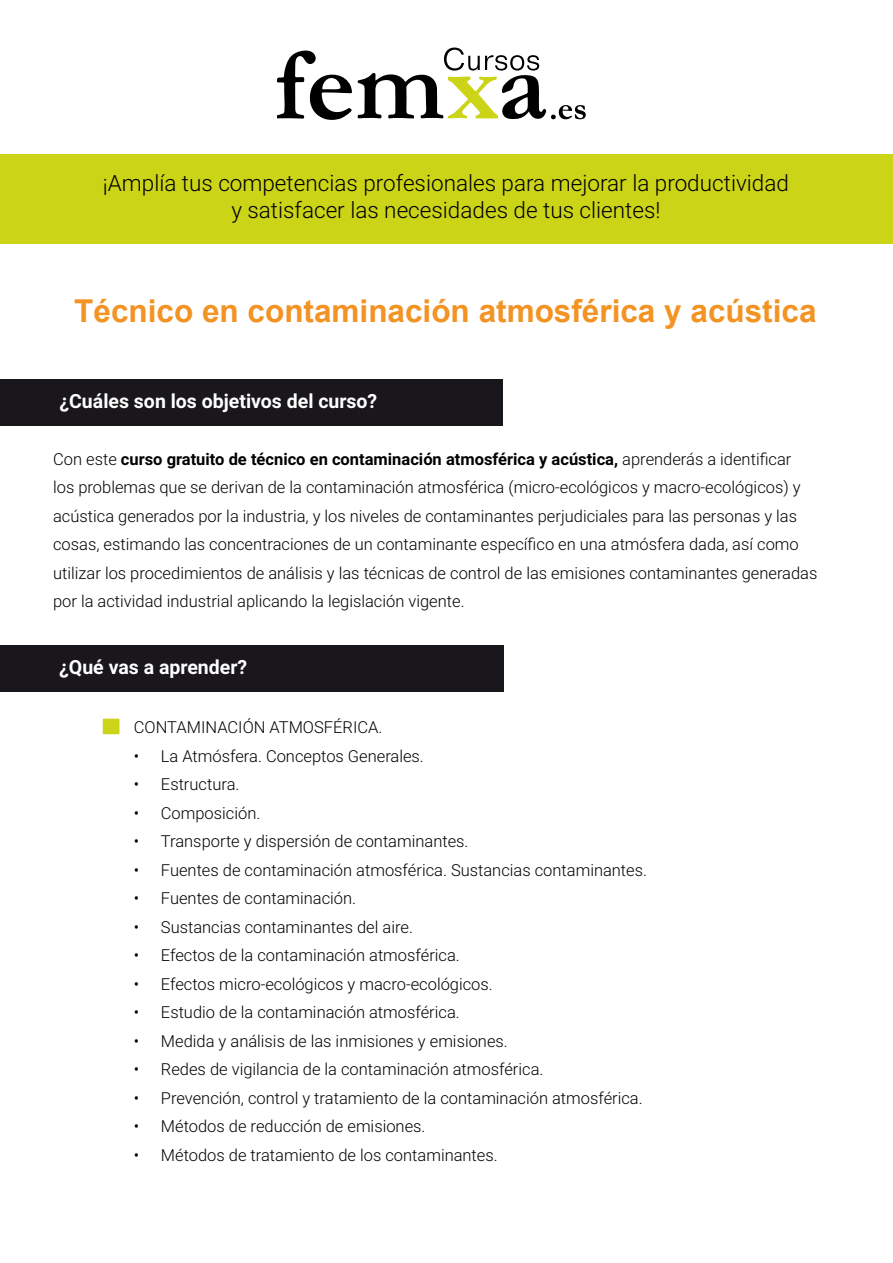
<style>
.page{position:relative;width:893px;height:1263px;background:#fff}
.page>*{position:absolute;margin:0;border:0;box-sizing:border-box;transform-origin:0 0}
.t1{font:700 31.5px "Arial";color:#f29323}
.t2{font:300 22.5px/27px "Roboto";color:#000;text-align:center}
.t3{font:700 19.5px "Roboto";color:#fff}
.t4{font:300 16.5px/28.5px "Roboto";color:#000}
.s1{font-weight:700}
</style>
<div class="page">
<div style="left:0;top:154px;width:893px;height:90px;background:#cbd416"></div>
<div style="left:0;top:379px;width:503px;height:47px;background:#1a171c"></div>
<div style="left:0;top:645px;width:504px;height:47px;background:#1a171c"></div>
<svg style="left:277px;top:50px;width:75px;height:70px"></svg>
<svg style="left:358px;top:48px;width:228px;height:72px"></svg>
<svg style="left:103px;top:719px;width:16px;height:15px"></svg>
<h2 class="t2" style="left:103px;top:168px;width:687px">¡Amplía tus competencias profesionales para mejorar la productividad y satisfacer las necesidades de tus clientes!</h2>
<h1 class="t1" style="left:74px;top:288px;width:744px">Técnico en contaminación atmosférica y acústica</h1>
<p class="t3" style="left:60px;top:387px;width:319px">¿Cuáles son los objetivos del curso?</p>
<p class="t4" style="left:53px;top:444px;width:766px">Con este <span class="s1">curso gratuito de técnico en contaminación atmosférica y acústica,</span> aprenderás a identificar<br>los problemas que se derivan de la contaminación atmosférica (micro-ecológicos y macro-ecológicos) y acústica generados por la industria, y los niveles de contaminantes perjudiciales para las personas y las cosas, estimando las concentraciones de un contaminante específico en una atmósfera dada, así como utilizar los procedimientos de análisis y las técnicas de control de las emisiones contaminantes generadas por la actividad industrial aplicando la legislación vigente.</p>
<p class="t3" style="left:59px;top:654px;width:190px">¿Qué vas a aprender?</p>
<p class="t4" style="left:134px;top:712px;width:250px">CONTAMINACIÓN ATMOSFÉRICA.</p>
<p class="t4" style="left:134px;top:741px;width:291px">• La Atmósfera. Conceptos Generales.</p>
<p class="t4" style="left:134px;top:769px;width:107px">• Estructura.</p>
<p class="t4" style="left:134px;top:798px;width:128px">• Composición.</p>
<p class="t4" style="left:134px;top:826px;width:336px">• Transporte y dispersión de contaminantes.</p>
<p class="t4" style="left:134px;top:855px;width:515px">• Fuentes de contaminación atmosférica. Sustancias contaminantes.</p>
<p class="t4" style="left:134px;top:883px;width:224px">• Fuentes de contaminación.</p>
<p class="t4" style="left:134px;top:912px;width:281px">• Sustancias contaminantes del aire.</p>
<p class="t4" style="left:134px;top:940px;width:327px">• Efectos de la contaminación atmosférica.</p>
<p class="t4" style="left:134px;top:969px;width:360px">• Efectos micro-ecológicos y macro-ecológicos.</p>
<p class="t4" style="left:134px;top:997px;width:327px">• Estudio de la contaminación atmosférica.</p>
<p class="t4" style="left:134px;top:1026px;width:375px">• Medida y análisis de las inmisiones y emisiones.</p>
<p class="t4" style="left:134px;top:1054px;width:411px">• Redes de vigilancia de la contaminación atmosférica.</p>
<p class="t4" style="left:134px;top:1083px;width:510px">• Prevención, control y tratamiento de la contaminación atmosférica.</p>
<p class="t4" style="left:134px;top:1111px;width:293px">• Métodos de reducción de emisiones.</p>
<p class="t4" style="left:134px;top:1140px;width:365px">• Métodos de tratamiento de los contaminantes.</p>
</div>
